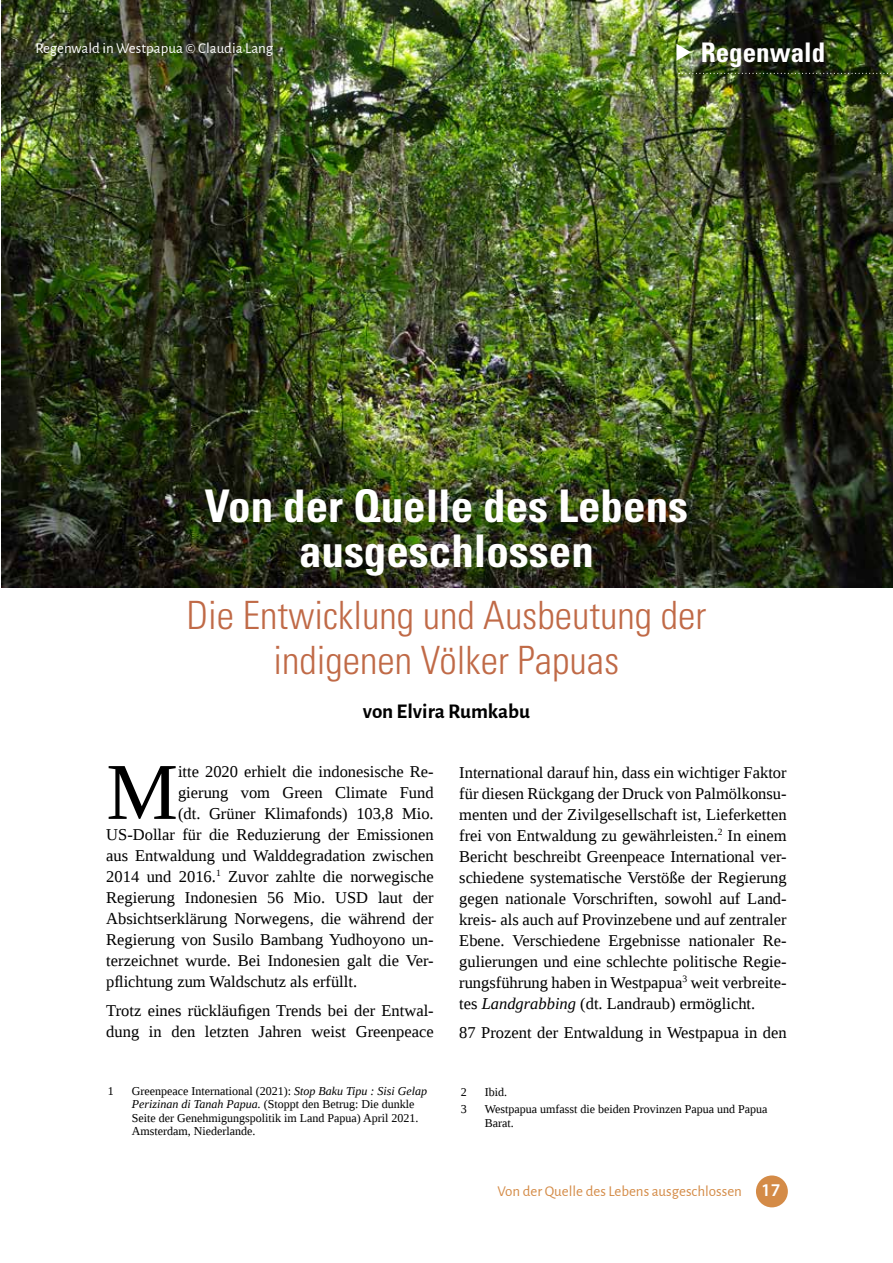
<style>
.page{position:relative;width:893px;height:1263px;background:#fff}
.page>*{position:absolute;margin:0;border:0;box-sizing:border-box;transform-origin:0 0}
.t1{font:80.7px "Liberation Serif";color:#000}
.t2{font:700 condensed 45px/45px "Univers LT Std";color:#fff;text-align:center}
.t3{font:300 condensed 39px/45px "Univers LT Std";color:#c06a47;text-align:center}
.t4{font:700 condensed 27px "Univers LT Std";color:#fff}
.t5{font:700 21px "Alegreya Sans";color:#000}
.t6{font:16.5px/21px "Liberation Serif";color:#000}
.t7{font:15px "Alegreya Sans";color:#d48b47}
.t8{font:15px "Alegreya Sans";color:#fff}
.t9{font:12px/13.5px "Liberation Serif";color:#000}
.s1{font-style:italic}
.s2{font-family:"Myriad Pro";font-weight:600;font-size:18px;color:#fff}
</style>
<div class="page">
<div style="left:756px;top:1175px;width:32px;height:32px;background:#d48b47;border-radius:50%"></div>
<img style="left:1px;top:0;width:892px;height:587px">
<svg style="left:679px;top:73px;width:214px;height:1px"></svg>
<svg style="left:676px;top:43px;width:15px;height:17px"></svg>
<p class="t8" style="left:35px;top:38px;width:239px">Regenwald in Westpapua © Claudia Lang</p>
<h3 class="t4" style="left:701px;top:36px;width:126px">Regenwald</h3>
<h2 class="t2" style="left:205px;top:483px;width:485px">Von der Quelle des Lebens ausgeschlossen</h2>
<h3 class="t3" style="left:187px;top:592px;width:521px">Die Entwicklung und Ausbeutung der indigenen Völker Papuas</h3>
<p class="t5" style="left:363px;top:695px;width:169px">von Elvira Rumkabu</p>
<h1 class="t1" style="left:106px;top:740px;width:73px">M</h1>
<p class="t6" style="left:178px;top:761px;width:257px">itte 2020 erhielt die indonesische Re-</p>
<p class="t6" style="left:178px;top:782px;width:257px">gierung vom Green Climate Fund</p>
<p class="t6" style="left:178px;top:803px;width:257px">(dt. Grüner Klimafonds) 103,8 Mio.</p>
<p class="t6" style="left:106px;top:824px;width:329px">US-Dollar für die Reduzierung der Emissionen</p>
<p class="t6" style="left:106px;top:845px;width:329px">aus Entwaldung und Walddegradation zwischen</p>
<p class="t6" style="left:106px;top:866px;width:329px">2014 und 2016.<sup>1</sup> Zuvor zahlte die norwegische</p>
<p class="t6" style="left:106px;top:887px;width:329px">Regierung Indonesien 56 Mio. USD laut der</p>
<p class="t6" style="left:106px;top:908px;width:329px">Absichtserklärung Norwegens, die während der</p>
<p class="t6" style="left:106px;top:929px;width:329px">Regierung von Susilo Bambang Yudhoyono un-</p>
<p class="t6" style="left:106px;top:950px;width:329px">terzeichnet wurde. Bei Indonesien galt die Ver-</p>
<p class="t6" style="left:106px;top:971px;width:252px">pflichtung zum Waldschutz als erfüllt.</p>
<p class="t6" style="left:106px;top:1000px;width:329px">Trotz eines rückläufigen Trends bei der Entwal&shy;dung in den letzten Jahren weist Greenpeace</p>
<p class="t9" style="left:108px;top:1084px;width:7px">1</p>
<p class="t9" style="left:132px;top:1084px;width:297px">Greenpeace International (2021): <span class="s1">Stop Baku Tipu : Sisi Gelap Perizinan di Tanah Papua.</span> (Stoppt den Betrug: Die dunkle Seite der Genehmigungspolitik im Land Papua) April 2021.<br>Amsterdam, Niederlande.</p>
<p class="t6" style="left:459px;top:761px;width:329px;text-align:justify">International darauf hin, dass ein wichtiger Faktor für diesen Rückgang der Druck von Palmölkonsu&shy;menten und der Zivilgesellschaft ist, Lieferketten frei von Entwaldung zu gewährleisten.<sup>2</sup> In einem Bericht beschreibt Greenpeace International ver&shy;schiedene systematische Verstöße der Regierung gegen nationale Vorschriften, sowohl auf Land&shy;kreis- als auch auf Provinzebene und auf zentraler Ebene. Verschiedene Ergebnisse nationaler Re&shy;gulierungen und eine schlechte politische Regie&shy;rungsführung haben in Westpapua<sup>3</sup> weit verbreite&shy;tes <span class="s1">Landgrabbing</span> (dt. Landraub) ermöglicht.</p>
<p class="t6" style="left:459px;top:1022px;width:329px">87 Prozent der Entwaldung in Westpapua in den</p>
<p class="t9" style="left:461px;top:1085px;width:7px">2</p>
<p class="t9" style="left:485px;top:1085px;width:24px">Ibid.</p>
<p class="t9" style="left:461px;top:1102px;width:7px">3</p>
<p class="t9" style="left:485px;top:1102px;width:284px">Westpapua umfasst die beiden Provinzen Papua und Papua<br>Barat.</p>
<p class="t7" style="left:497px;top:1181px;width:285px">Von der Quelle des Lebens ausgeschlossen <span class="s2">17</span></p>
</div>
